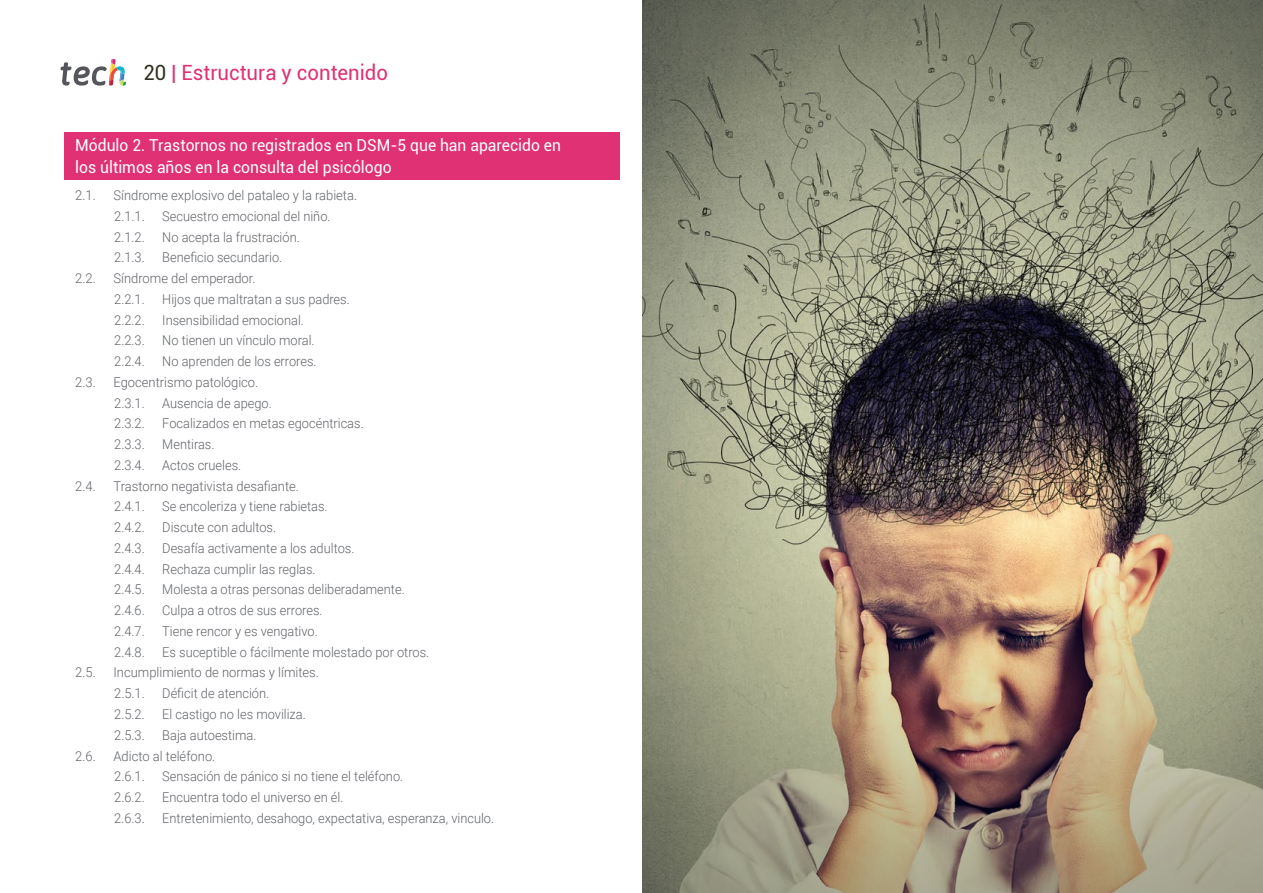
<style>
.page{position:relative;width:1263px;height:893px;background:#fff}
.page>*{position:absolute;margin:0;border:0;box-sizing:border-box;transform-origin:0 0}
.t1{font:21px "Roboto";color:#df3174}
.t2{font:16.5px/22.5px "Roboto";color:#fff;scale:.95 1}
.t3{font:300 13.5px "Roboto";color:#61646a;scale:.95 1}
.t4{font:300 13.5px/20.7px "Roboto";color:#61646a;scale:.96 1}
.s1{color:#312e20}
</style>
<div class="page">
<div style="left:65px;top:132px;width:555px;height:47px;background:#df3174"></div>
<img style="left:642px;top:0;width:621px;height:893px">
<svg style="left:61px;top:59px;width:65px;height:27px"></svg>
<h1 class="t1" style="left:144px;top:57px;width:246px"><span class="s1">20</span> | Estructura y contenido</h1>
<p class="t2" style="left:75px;top:133px;width:513px">Módulo 2. Trastornos no registrados en DSM-5 que han aparecido en los últimos años en la consulta del psicólogo</p>
<p class="t4" style="left:75px;top:184px;width:23px">2.1.</p>
<p class="t4" style="left:114px;top:184px;width:255px">Síndrome explosivo del pataleo y la rabieta.<br>2.1.1.</p>
<p class="t3" style="left:162px;top:207px;width:179px">Secuestro emocional del niño.</p>
<p class="t3" style="left:114px;top:227px;width:34px">2.1.2.</p>
<p class="t3" style="left:162px;top:227px;width:146px">No acepta la frustración.</p>
<p class="t3" style="left:114px;top:248px;width:34px">2.1.3.</p>
<p class="t3" style="left:162px;top:248px;width:128px">Beneficio secundario.</p>
<p class="t4" style="left:75px;top:267px;width:23px">2.2.</p>
<p class="t4" style="left:114px;top:267px;width:149px">Síndrome del emperador.<br>2.2.1.</p>
<p class="t3" style="left:162px;top:290px;width:199px">Hijos que maltratan a sus padres.</p>
<p class="t3" style="left:114px;top:310px;width:34px">2.2.2.</p>
<p class="t3" style="left:162px;top:310px;width:151px">Insensibilidad emocional.</p>
<p class="t3" style="left:114px;top:331px;width:34px">2.2.3.</p>
<p class="t3" style="left:162px;top:331px;width:162px">No tienen un vínculo moral.</p>
<p class="t3" style="left:114px;top:352px;width:34px">2.2.4.</p>
<p class="t3" style="left:162px;top:352px;width:164px">No aprenden de los errores.</p>
<p class="t4" style="left:75px;top:371px;width:23px">2.3.</p>
<p class="t4" style="left:114px;top:371px;width:152px">Egocentrismo patológico.<br>2.3.1.</p>
<p class="t3" style="left:162px;top:393px;width:117px">Ausencia de apego.</p>
<p class="t3" style="left:114px;top:414px;width:34px">2.3.2.</p>
<p class="t3" style="left:162px;top:414px;width:214px">Focalizados en metas egocéntricas.</p>
<p class="t3" style="left:114px;top:435px;width:34px">2.3.3.</p>
<p class="t3" style="left:162px;top:435px;width:57px">Mentiras.</p>
<p class="t3" style="left:114px;top:456px;width:34px">2.3.4.</p>
<p class="t3" style="left:162px;top:456px;width:85px">Actos crueles.</p>
<p class="t4" style="left:75px;top:475px;width:23px">2.4.</p>
<p class="t4" style="left:114px;top:475px;width:195px">Trastorno negativista desafiante.<br>2.4.1.</p>
<p class="t3" style="left:162px;top:497px;width:176px">Se encoleriza y tiene rabietas.</p>
<p class="t3" style="left:114px;top:518px;width:34px">2.4.2.</p>
<p class="t3" style="left:162px;top:518px;width:121px">Discute con adultos.</p>
<p class="t3" style="left:114px;top:539px;width:34px">2.4.3.</p>
<p class="t3" style="left:162px;top:539px;width:204px">Desafía activamente a los adultos.</p>
<p class="t3" style="left:114px;top:559px;width:34px">2.4.4.</p>
<p class="t3" style="left:162px;top:559px;width:163px">Rechaza cumplir las reglas.</p>
<p class="t3" style="left:114px;top:580px;width:34px">2.4.5.</p>
<p class="t3" style="left:162px;top:580px;width:257px">Molesta a otras personas deliberadamente.</p>
<p class="t3" style="left:114px;top:601px;width:34px">2.4.6.</p>
<p class="t3" style="left:162px;top:601px;width:170px">Culpa a otros de sus errores.</p>
<p class="t3" style="left:114px;top:622px;width:34px">2.4.7.</p>
<p class="t3" style="left:162px;top:622px;width:165px">Tiene rencor y es vengativo.</p>
<p class="t3" style="left:114px;top:642px;width:34px">2.4.8.</p>
<p class="t3" style="left:162px;top:642px;width:283px">Es suceptible o fácilmente molestado por otros.</p>
<p class="t4" style="left:75px;top:662px;width:23px">2.5.</p>
<p class="t4" style="left:114px;top:662px;width:215px">Incumplimiento de normas y límites.<br>2.5.1.</p>
<p class="t3" style="left:162px;top:684px;width:114px">Déficit de atención.</p>
<p class="t3" style="left:114px;top:705px;width:34px">2.5.2.</p>
<p class="t3" style="left:162px;top:705px;width:153px">El castigo no les moviliza.</p>
<p class="t3" style="left:114px;top:725px;width:34px">2.5.3.</p>
<p class="t3" style="left:162px;top:725px;width:101px">Baja autoestima.</p>
<p class="t4" style="left:75px;top:745px;width:23px">2.6.</p>
<p class="t4" style="left:114px;top:745px;width:108px">Adicto al teléfono.<br>2.6.1.</p>
<p class="t3" style="left:162px;top:767px;width:255px">Sensación de pánico si no tiene el teléfono.</p>
<p class="t3" style="left:114px;top:788px;width:34px">2.6.2.</p>
<p class="t3" style="left:162px;top:788px;width:192px">Encuentra todo el universo en él.</p>
<p class="t3" style="left:114px;top:808px;width:34px">2.6.3.</p>
<p class="t3" style="left:162px;top:808px;width:351px">Entretenimiento, desahogo, expectativa, esperanza, vinculo.</p>
</div>
